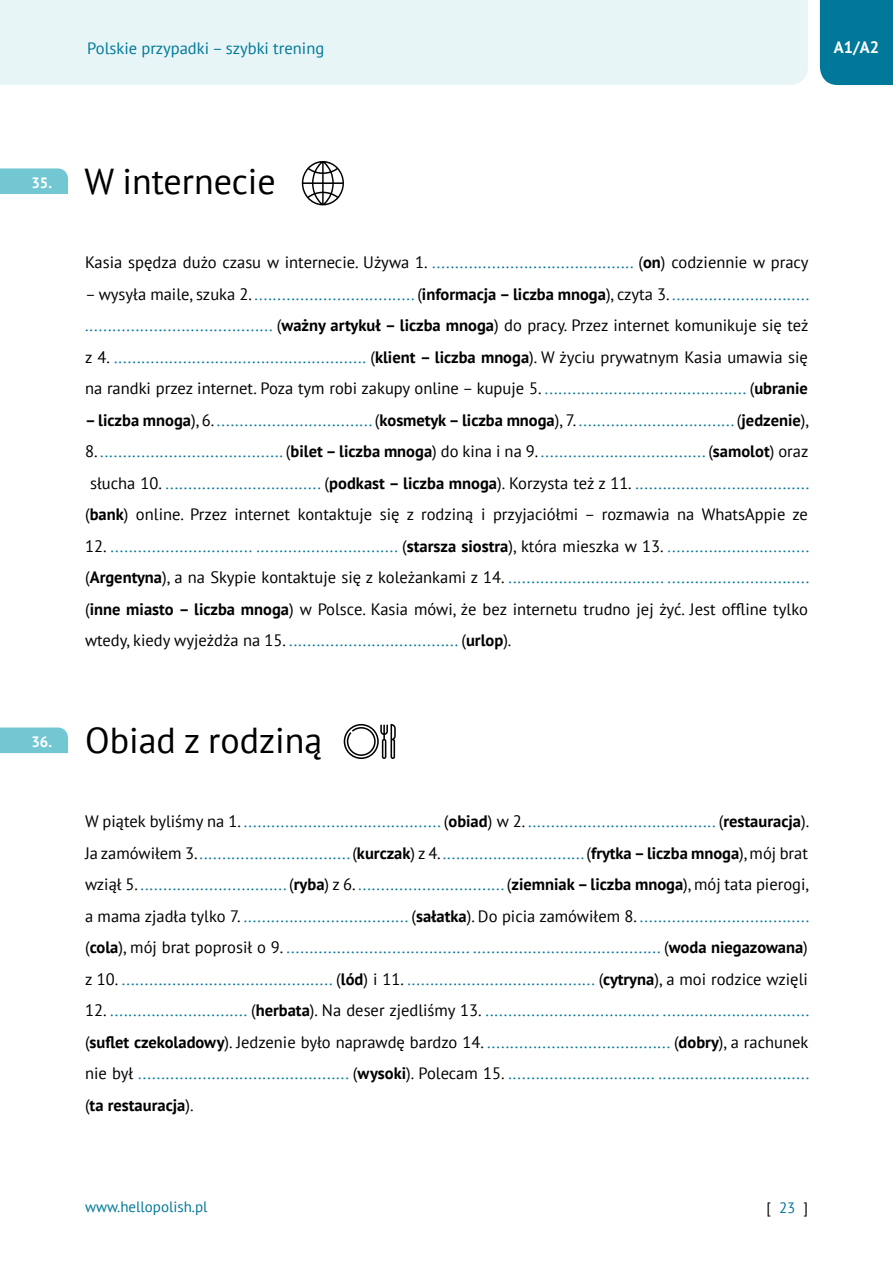
<style>
.page{position:relative;width:893px;height:1263px;background:#fff}
.page>*{position:absolute;margin:0;border:0;box-sizing:border-box;transform-origin:0 0}
.t1{font:36px "PT Sans";color:#000}
.t2{font:16.5px/31.5px "PT Sans";color:#007899;text-align:justify}
.t3{font:16.5px "PT Sans";color:#000}
.t4{font:700 16.5px "PT Sans";color:#fff}
.t5{font:15px "PT Sans";color:#007899}
.t6{font:700 15px "PT Sans";color:#fff}
.t7{font:15px "PT Sans";color:#000}
.s1{color:#007899}
.s2{font-weight:700}
.s3{color:#000}
.s4{font-weight:700;color:#000}
</style>
<div class="page">
<div style="left:0;top:0;width:808px;height:85px;background:#e8f5f7"></div>
<div style="left:820px;top:0;width:73px;height:85px;background:#007899"></div>
<div style="left:0;top:168px;width:68px;height:26px;background:#73c7d2"></div>
<div style="left:0;top:727px;width:68px;height:26px;background:#73c7d2"></div>
<svg style="left:302px;top:161px;width:42px;height:44px"></svg>
<svg style="left:344px;top:724px;width:52px;height:35px"></svg>
<p class="t2" style="left:87px;top:32px;width:238px">Polskie przypadki – szybki trening</p>
<p class="t4" style="left:834px;top:37px;width:47px">A1/A2</p>
<p class="t6" style="left:31px;top:173px;width:22px">35.</p>
<p class="t6" style="left:31px;top:732px;width:22px">36.</p>
<h1 class="t1" style="left:84px;top:158px;width:193px">W internecie</h1>
<p class="t3" style="left:85px;top:252px;width:725px">Kasia spędza dużo czasu w internecie. Używa 1. <span class="s1">............................................</span> (<span class="s2">on</span>) codziennie w pracy</p>
<p class="t2" style="left:85px;top:278px;width:726px"><span class="s3">– wysyła maile, szuka 2.</span> ................................... <span class="s3">(</span><span class="s4">informacja – liczba mnoga</span><span class="s3">), czyta 3.</span> .............................. ......................................... <span class="s3">(</span><span class="s4">ważny artykuł – liczba mnoga</span><span class="s3">) do pracy. Przez internet komunikuje się też z 4.</span> ....................................................... <span class="s3">(</span><span class="s4">klient – liczba mnoga</span><span class="s3">). W życiu prywatnym Kasia umawia się na randki przez internet. Poza tym robi zakupy online – kupuje 5.</span> ............................................ <span class="s3">(</span><span class="s4">ubranie</span></p>
<p class="t2" style="left:85px;top:404px;width:726px"><span class="s4">– liczba mnoga</span><span class="s3">), 6.</span> .................................. <span class="s3">(</span><span class="s4">kosmetyk – liczba mnoga</span><span class="s3">), 7.</span> .................................. <span class="s3">(</span><span class="s4">jedzenie</span><span class="s3">),</span></p>
<p class="t2" style="left:85px;top:435px;width:726px;text-align:center"><span class="s3">8.</span> ........................................ <span class="s3">(</span><span class="s4">bilet – liczba mnoga</span><span class="s3">) do kina i na 9.</span> .................................... <span class="s3">(</span><span class="s4">samolot</span><span class="s3">) oraz słucha 10.</span> .................................. <span class="s3">(</span><span class="s4">podkast – liczba mnoga</span><span class="s3">). Korzysta też z 11.</span> ...................................... <span class="s3">(</span><span class="s4">bank</span><span class="s3">) online. Przez internet kontaktuje się z rodziną i przyjaciółmi – rozmawia na WhatsAppie ze</span></p>
<p class="t2" style="left:85px;top:530px;width:726px"><span class="s3">12.</span> ............................... ............................... <span class="s3">(</span><span class="s4">starsza siostra</span><span class="s3">), która mieszka w 13.</span> ............................... <span class="s3">(</span><span class="s4">Argentyna</span><span class="s3">), a na Skypie kontaktuje się z koleżankami z 14.</span> .................................. ............................... <span class="s3">(</span><span class="s4">inne miasto – liczba mnoga</span><span class="s3">) w Polsce. Kasia mówi, że bez internetu trudno jej żyć. Jest offline tylko wtedy, kiedy wyjeżdża na 15.</span> ..................................... <span class="s3">(</span><span class="s4">urlop</span><span class="s3">).</span></p>
<h1 class="t1" style="left:85px;top:717px;width:239px">Obiad z rodziną</h1>
<p class="t2" style="left:85px;top:805px;width:726px"><span class="s3">W piątek byliśmy na 1.</span> ........................................... <span class="s3">(</span><span class="s4">obiad</span><span class="s3">) w 2.</span> ......................................... <span class="s3">(</span><span class="s4">restauracja</span><span class="s3">).<br>Ja zamówiłem 3.</span> ................................. <span class="s3">(</span><span class="s4">kurczak</span><span class="s3">) z 4.</span> ............................... <span class="s3">(</span><span class="s4">frytka – liczba mnoga</span><span class="s3">), mój brat wziął 5.</span> ................................ <span class="s3">(</span><span class="s4">ryba</span><span class="s3">) z 6.</span> ................................ <span class="s3">(</span><span class="s4">ziemniak – liczba mnoga</span><span class="s3">), mój tata pierogi, a mama zjadła tylko 7.</span> .................................... <span class="s3">(</span><span class="s4">sałatka</span><span class="s3">). Do picia zamówiłem 8.</span> ..................................... <span class="s3">(</span><span class="s4">cola</span><span class="s3">), mój brat poprosił o 9.</span> ........................................ ......................................... <span class="s3">(</span><span class="s4">woda niegazowana</span><span class="s3">) z 10.</span> .............................................. <span class="s3">(</span><span class="s4">lód</span><span class="s3">) i 11.</span> ......................................... <span class="s3">(</span><span class="s4">cytryna</span><span class="s3">), a moi rodzice wzięli</span></p>
<p class="t2" style="left:85px;top:994px;width:726px"><span class="s3">12.</span> .............................. <span class="s3">(</span><span class="s4">herbata</span><span class="s3">). Na deser zjedliśmy 13.</span> ...................................... ................................ <span class="s3">(</span><span class="s4">suflet czekoladowy</span><span class="s3">). Jedzenie było naprawdę bardzo 14.</span> ........................................ <span class="s3">(</span><span class="s4">dobry</span><span class="s3">), a rachunek nie był</span> .............................................. <span class="s3">(</span><span class="s4">wysoki</span><span class="s3">). Polecam 15.</span> ................................ ................................. <span class="s3">(</span><span class="s4">ta restauracja</span><span class="s3">).</span></p>
<p class="t5" style="left:85px;top:1197px;width:124px">www.hellopolish.pl</p>
<p class="t7" style="left:766px;top:1198px;width:43px">[ <span class="s1">23</span> ]</p>
</div>
